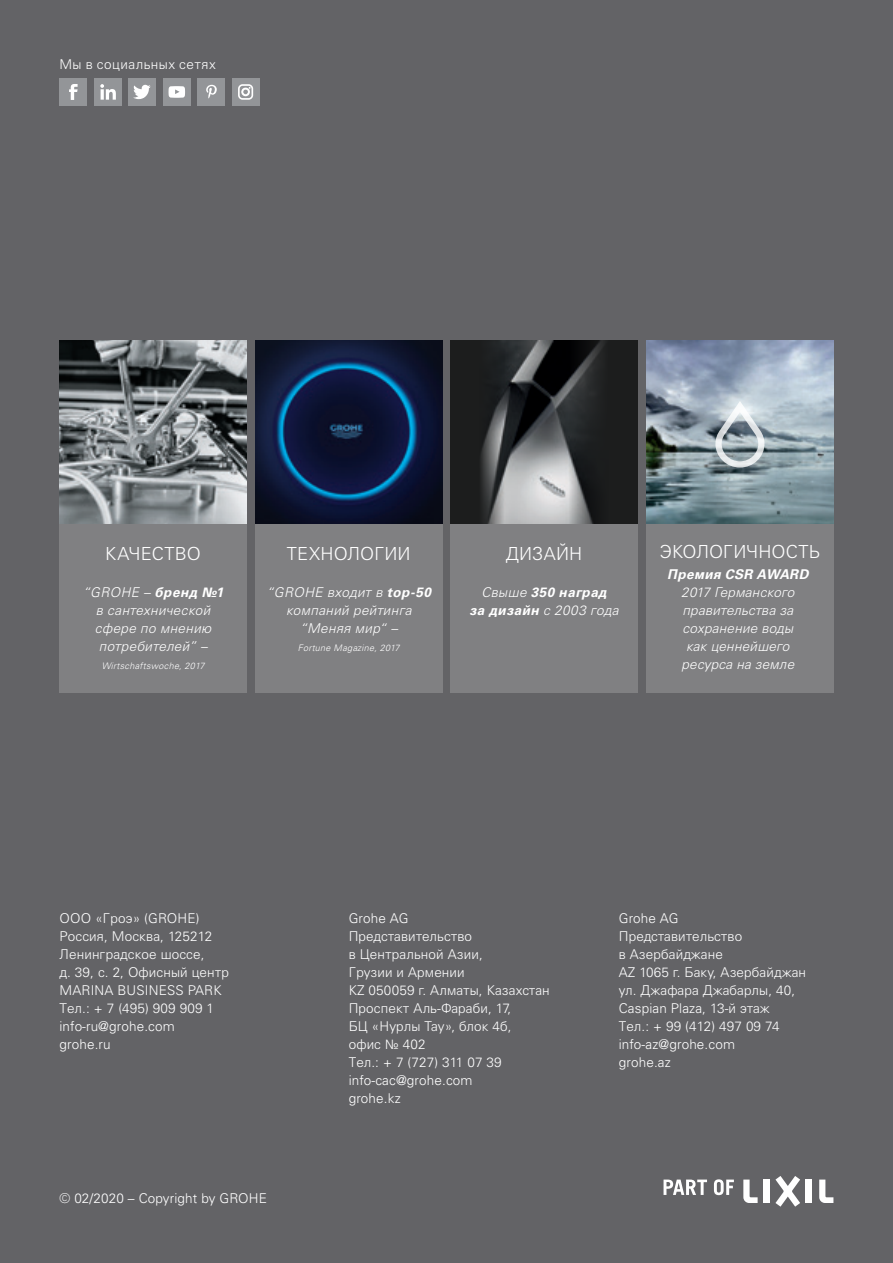
<style>
.page{position:relative;width:893px;height:1263px;background:#636366}
.page>*{position:absolute;margin:0;border:0;box-sizing:border-box;transform-origin:0 0}
.t1{font:300 18px "Univers LTCYR 45";letter-spacing:.005em;color:#fff}
.Backside_Title_Copy{font:300 13.5px "Univers LTCYR 45";letter-spacing:.01em;color:#fff}
.t2{font:italic 300 13.5px "Univers LTCYR 45";letter-spacing:.02em;color:#fff}
.t3{font:italic 700 13.5px "Univers LTCYR 65";letter-spacing:.035em;color:#fff}
.Backside_Title_Copy-2{font:300 13.5px "Univers LTCYR 45";letter-spacing:.04em;color:#fff}
.t4{font:italic 300 9px "Univers LTCYR 45";letter-spacing:.035em;color:#fff}
.s1{font-family:"Univers LTCYR 65";font-weight:700}
.s2{font-family:"Univers LTCYR 45";font-weight:300}
</style>
<div class="page">
<svg style="left:743px;top:1179px;width:15px;height:24px"></svg>
<svg style="left:819px;top:1179px;width:14px;height:24px"></svg>
<div style="left:764px;top:1179px;width:6px;height:24px;background:#fff"></div>
<div style="left:806px;top:1179px;width:6px;height:24px;background:#fff"></div>
<svg style="left:775px;top:1176px;width:25px;height:30px"></svg>
<svg style="left:663px;top:1179px;width:44px;height:16px"></svg>
<svg style="left:714px;top:1179px;width:20px;height:16px"></svg>
<div style="left:60px;top:78px;width:27px;height:27px;background:#939598"></div>
<svg style="left:69px;top:84px;width:9px;height:16px"></svg>
<div style="left:94px;top:78px;width:28px;height:27px;background:#939598"></div>
<div style="left:129px;top:78px;width:27px;height:27px;background:#939598"></div>
<svg style="left:133px;top:85px;width:18px;height:14px"></svg>
<div style="left:198px;top:78px;width:27px;height:27px;background:#939598"></div>
<div style="left:232px;top:78px;width:27px;height:27px;background:#939598"></div>
<svg style="left:206px;top:85px;width:11px;height:14px"></svg>
<div style="left:163px;top:78px;width:27px;height:27px;background:#939598"></div>
<svg style="left:169px;top:86px;width:16px;height:12px"></svg>
<svg style="left:238px;top:84px;width:15px;height:16px"></svg>
<svg style="left:100px;top:84px;width:16px;height:16px"></svg>
<div style="left:60px;top:340px;width:187px;height:353px;background:#808082"></div>
<div style="left:255px;top:340px;width:187px;height:353px;background:#808082"></div>
<div style="left:451px;top:340px;width:187px;height:353px;background:#808082"></div>
<div style="left:646px;top:340px;width:187px;height:353px;background:#808082"></div>
<img style="left:512px;top:340px;width:51px;height:184px">
<img style="left:255px;top:340px;width:187px;height:184px">
<svg style="left:563px;top:340px;width:75px;height:184px;background:#2d2f2f"></svg>
<svg style="left:451px;top:340px;width:61px;height:184px;background:#313333"></svg>
<img style="left:646px;top:340px;width:187px;height:184px">
<img style="left:60px;top:340px;width:187px;height:184px">
<svg style="left:712px;top:395px;width:56px;height:74px;background:#aab5bc"></svg>
<p class="Backside_Title_Copy-2" style="left:60px;top:56px;width:158px">Мы в социальных сетях</p>
<p class="t1" style="left:105px;top:542px;width:97px">КАЧЕСТВО</p>
<p class="t1" style="left:287px;top:542px;width:125px">ТЕХНОЛОГИИ</p>
<p class="t1" style="left:506px;top:542px;width:78px">ДИЗАЙН</p>
<p class="t1" style="left:660px;top:539px;width:162px">ЭКОЛОГИЧНОСТЬ</p>
<p class="t2" style="left:267px;top:584px;width:166px">“GROHE входит в <span class="s1">top-50</span></p>
<p class="t2" style="left:286px;top:602px;width:127px">компаний рейтинга</p>
<p class="t2" style="left:300px;top:620px;width:99px">“Меняя мир“ –</p>
<p class="t4" style="left:298px;top:643px;width:103px">Fortune Magazine, 2017</p>
<p class="t3" style="left:667px;top:565px;width:143px">Премия CSR AWARD</p>
<p class="t2" style="left:681px;top:584px;width:115px">2017 Германского</p>
<p class="t2" style="left:682px;top:602px;width:112px">правительства за</p>
<p class="t2" style="left:682px;top:620px;width:112px">сохранение воды</p>
<p class="t2" style="left:686px;top:638px;width:105px">как ценнейшего</p>
<p class="t2" style="left:681px;top:656px;width:114px">ресурса на земле</p>
<p class="t2" style="left:83px;top:584px;width:142px">“GROHE – <span class="s1">бренд №1</span></p>
<p class="t2" style="left:96px;top:602px;width:116px">в сантехнической</p>
<p class="t2" style="left:95px;top:620px;width:118px">сфере по мнению</p>
<p class="t2" style="left:99px;top:638px;width:110px">потребителей” –</p>
<p class="t4" style="left:102px;top:661px;width:104px">Wirtschaftswoche, 2017</p>
<p class="t3" style="left:482px;top:583px;width:126px"><span class="s2">Свыше</span> 350 наград</p>
<p class="t2" style="left:469px;top:602px;width:151px"><span class="s1">за дизайн</span> с 2003 года</p>
<p class="Backside_Title_Copy" style="left:60px;top:909px;width:142px">ООО «Гроэ» (GROHE)</p>
<p class="Backside_Title_Copy" style="left:60px;top:927px;width:154px">Россия, Москва, 125212</p>
<p class="Backside_Title_Copy" style="left:60px;top:945px;width:147px">Ленинградское шоссе,</p>
<p class="Backside_Title_Copy" style="left:60px;top:963px;width:171px">д. 39, с. 2, Офисный центр</p>
<p class="Backside_Title_Copy" style="left:60px;top:981px;width:164px">MARINA BUSINESS PARK</p>
<p class="Backside_Title_Copy" style="left:60px;top:999px;width:156px">Тел.: + 7 (495) 909 909 1</p>
<p class="Backside_Title_Copy" style="left:60px;top:1017px;width:117px">info-ru@grohe.com</p>
<p class="Backside_Title_Copy" style="left:60px;top:1035px;width:53px">grohe.ru</p>
<p class="Backside_Title_Copy" style="left:60px;top:1190px;width:209px">© 02/2020 – Copyright by GROHE</p>
<p class="Backside_Title_Copy" style="left:349px;top:909px;width:61px">Grohe AG</p>
<p class="Backside_Title_Copy" style="left:349px;top:927px;width:125px">Представительство</p>
<p class="Backside_Title_Copy" style="left:349px;top:945px;width:136px">в Центральной Азии,</p>
<p class="Backside_Title_Copy" style="left:349px;top:963px;width:118px">Грузии и Армении</p>
<p class="Backside_Title_Copy" style="left:349px;top:981px;width:203px">KZ 050059 г. Алматы, Казахстан</p>
<p class="Backside_Title_Copy" style="left:349px;top:999px;width:164px">Проспект Аль-Фараби, 17,</p>
<p class="Backside_Title_Copy" style="left:349px;top:1017px;width:164px">БЦ «Нурлы Тау», блок 4б,</p>
<p class="Backside_Title_Copy" style="left:349px;top:1035px;width:78px">офис № 402</p>
<p class="Backside_Title_Copy" style="left:349px;top:1053px;width:154px">Тел.: + 7 (727) 311 07 39</p>
<p class="Backside_Title_Copy" style="left:349px;top:1071px;width:125px">info-cac@grohe.com</p>
<p class="Backside_Title_Copy" style="left:349px;top:1089px;width:53px">grohe.kz</p>
<p class="Backside_Title_Copy" style="left:619px;top:909px;width:61px">Grohe AG</p>
<p class="Backside_Title_Copy" style="left:619px;top:927px;width:125px">Представительство</p>
<p class="Backside_Title_Copy" style="left:619px;top:945px;width:106px">в Азербайджане</p>
<p class="Backside_Title_Copy" style="left:619px;top:963px;width:189px">AZ 1065 г. Баку, Азербайджан</p>
<p class="Backside_Title_Copy" style="left:619px;top:981px;width:178px">ул. Джафара Джабарлы, 40,</p>
<p class="Backside_Title_Copy" style="left:619px;top:999px;width:153px">Caspian Plaza, 13-й этаж</p>
<p class="Backside_Title_Copy" style="left:619px;top:1017px;width:162px">Тел.: + 99 (412) 497 09 74</p>
<p class="Backside_Title_Copy" style="left:619px;top:1035px;width:118px">info-az@grohe.com</p>
<p class="Backside_Title_Copy" style="left:619px;top:1053px;width:53px">grohe.az</p>
</div>
